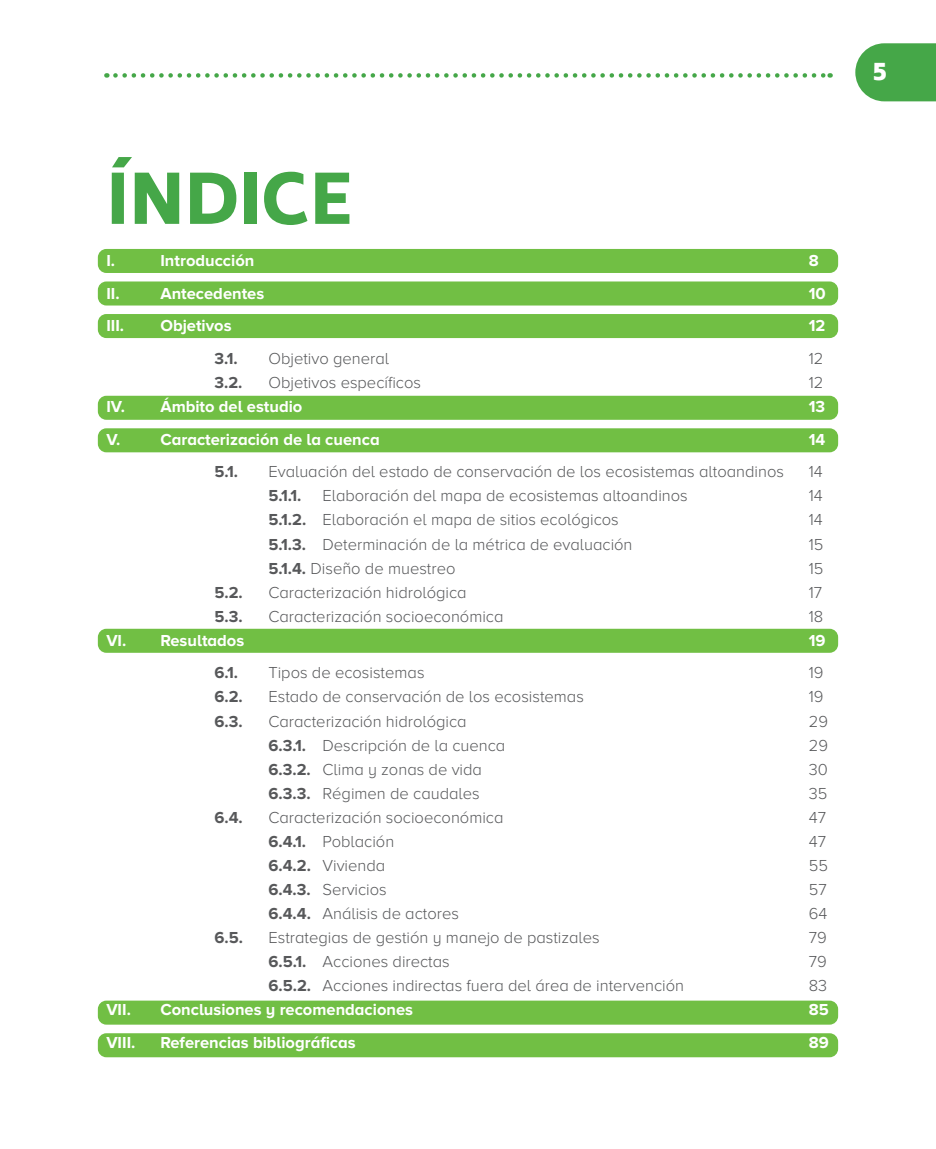
<style>
.page{position:relative;width:936px;height:1149px;background:#fff}
.page>*{position:absolute;margin:0;border:0;box-sizing:border-box;transform-origin:0 0}
.t1{font:900 67.5px "Biryani";color:#45a748}
.t2{font:900 25.5px "Biryani";color:#fff}
.Texto_indice{font:300 16.5px "Proxima Nova A";color:#57585a}
.Subtitulo_indice{font:700 16.5px "Proxima Nova A";color:#fff}
.Texto_indice-2{font:700 16.5px "Proxima Nova A";color:#57585a}
.s1{font-weight:700}
</style>
<div class="page">
<svg style="left:855px;top:43px;width:80px;height:58px;background:#54ae57"></svg>
<svg style="left:115px;top:73px;width:715px;height:5px"></svg>
<div style="left:98px;top:1000px;width:740px;height:24px;background:#71bf44;border-radius:9px"></div>
<div style="left:98px;top:1032px;width:740px;height:24px;background:#71bf44;border-radius:9px"></div>
<div style="left:98px;top:249px;width:740px;height:24px;background:#71bf44;border-radius:9px"></div>
<div style="left:98px;top:428px;width:740px;height:24px;background:#71bf44;border-radius:9px"></div>
<div style="left:98px;top:281px;width:740px;height:24px;background:#71bf44;border-radius:9px"></div>
<div style="left:98px;top:628px;width:740px;height:24px;background:#71bf44;border-radius:9px"></div>
<div style="left:98px;top:395px;width:740px;height:24px;background:#71bf44;border-radius:9px"></div>
<div style="left:98px;top:314px;width:740px;height:24px;background:#71bf44;border-radius:9px"></div>
<p class="t1" style="left:106px;top:161px;width:248px">ÍNDICE</p>
<p class="Subtitulo_indice" style="left:106px;top:251px;width:10px">I.</p>
<p class="Subtitulo_indice" style="left:160px;top:251px;width:95px">Introducción</p>
<p class="Subtitulo_indice" style="left:808px;top:251px;width:11px">8</p>
<p class="Subtitulo_indice" style="left:106px;top:284px;width:15px">II.</p>
<p class="Subtitulo_indice" style="left:160px;top:284px;width:105px">Antecedentes</p>
<p class="Subtitulo_indice" style="left:808px;top:284px;width:19px">10</p>
<p class="Subtitulo_indice" style="left:106px;top:316px;width:19px">III.</p>
<p class="Subtitulo_indice" style="left:160px;top:316px;width:73px">Objetivos</p>
<p class="Subtitulo_indice" style="left:808px;top:316px;width:18px">12</p>
<p class="Texto_indice-2" style="left:214px;top:349px;width:25px">3.1.</p>
<p class="Texto_indice" style="left:268px;top:349px;width:122px">Objetivo general</p>
<p class="Texto_indice" style="left:808px;top:349px;width:16px">12</p>
<p class="Texto_indice-2" style="left:214px;top:373px;width:30px">3.2.</p>
<p class="Texto_indice" style="left:268px;top:373px;width:154px">Objetivos específicos</p>
<p class="Texto_indice" style="left:808px;top:373px;width:16px">12</p>
<p class="Subtitulo_indice" style="left:106px;top:397px;width:197px">IV. Ámbito del estudio</p>
<p class="Subtitulo_indice" style="left:808px;top:397px;width:18px">13</p>
<p class="Subtitulo_indice" style="left:106px;top:429px;width:16px">V.</p>
<p class="Subtitulo_indice" style="left:160px;top:429px;width:221px">Caracterización de la cuenca</p>
<p class="Subtitulo_indice" style="left:808px;top:429px;width:18px">14</p>
<p class="Texto_indice-2" style="left:214px;top:462px;width:25px">5.1.</p>
<p class="Texto_indice" style="left:268px;top:462px;width:517px">Evaluación del estado de conservación de los ecosistemas altoandinos</p>
<p class="Texto_indice" style="left:808px;top:462px;width:16px">14</p>
<p class="Texto_indice-2" style="left:268px;top:486px;width:35px">5.1.1.</p>
<p class="Texto_indice" style="left:322px;top:486px;width:367px">Elaboración del mapa de ecosistemas altoandinos</p>
<p class="Texto_indice" style="left:808px;top:486px;width:16px">14</p>
<p class="Texto_indice" style="left:268px;top:510px;width:352px"><span class="s1">5.1.2.</span> Elaboración el mapa de sitios ecológicos</p>
<p class="Texto_indice" style="left:808px;top:510px;width:16px">14</p>
<p class="Texto_indice" style="left:268px;top:534px;width:365px"><span class="s1">5.1.3.</span> Determinación de la métrica de evaluación</p>
<p class="Texto_indice" style="left:808px;top:534px;width:16px">15</p>
<p class="Texto_indice" style="left:268px;top:559px;width:188px"><span class="s1">5.1.4.</span> Diseño de muestreo</p>
<p class="Texto_indice" style="left:808px;top:559px;width:16px">15</p>
<p class="Texto_indice-2" style="left:214px;top:582px;width:30px">5.2.</p>
<p class="Texto_indice" style="left:268px;top:583px;width:200px">Caracterización hidrológica</p>
<p class="Texto_indice" style="left:808px;top:583px;width:15px">17</p>
<p class="Texto_indice-2" style="left:214px;top:606px;width:30px">5.3.</p>
<p class="Texto_indice" style="left:268px;top:607px;width:236px">Caracterización socioeconómica</p>
<p class="Texto_indice" style="left:808px;top:607px;width:16px">18</p>
<p class="Subtitulo_indice" style="left:106px;top:630px;width:139px">VI. Resultados</p>
<p class="Subtitulo_indice" style="left:808px;top:630px;width:18px">19</p>
<p class="Texto_indice-2" style="left:214px;top:663px;width:25px">6.1.</p>
<p class="Texto_indice" style="left:268px;top:663px;width:158px">Tipos de ecosistemas</p>
<p class="Texto_indice" style="left:808px;top:663px;width:16px">19</p>
<p class="Texto_indice-2" style="left:214px;top:687px;width:30px">6.2.</p>
<p class="Texto_indice" style="left:268px;top:687px;width:317px">Estado de conservación de los ecosistemas</p>
<p class="Texto_indice" style="left:808px;top:687px;width:16px">19</p>
<p class="Texto_indice-2" style="left:214px;top:711px;width:30px">6.3.</p>
<p class="Texto_indice" style="left:268px;top:711px;width:200px">Caracterización hidrológica</p>
<p class="Texto_indice" style="left:808px;top:711px;width:21px">29</p>
<p class="Texto_indice" style="left:268px;top:735px;width:238px"><span class="s1">6.3.1.</span> Descripción de la cuenca</p>
<p class="Texto_indice" style="left:808px;top:735px;width:21px">29</p>
<p class="Texto_indice" style="left:268px;top:759px;width:215px"><span class="s1">6.3.2.</span> Clima y zonas de vida</p>
<p class="Texto_indice" style="left:808px;top:759px;width:21px">30</p>
<p class="Texto_indice" style="left:268px;top:784px;width:213px"><span class="s1">6.3.3.</span> Régimen de caudales</p>
<p class="Texto_indice" style="left:808px;top:784px;width:20px">35</p>
<p class="Texto_indice-2" style="left:214px;top:807px;width:30px">6.4.</p>
<p class="Texto_indice" style="left:268px;top:808px;width:236px">Caracterización socioeconómica</p>
<p class="Texto_indice" style="left:808px;top:808px;width:19px">47</p>
<p class="Texto_indice" style="left:268px;top:832px;width:127px"><span class="s1">6.4.1.</span> Población</p>
<p class="Texto_indice" style="left:808px;top:832px;width:19px">47</p>
<p class="Texto_indice" style="left:268px;top:856px;width:118px"><span class="s1">6.4.2.</span> Vivienda</p>
<p class="Texto_indice" style="left:808px;top:856px;width:21px">55</p>
<p class="Texto_indice" style="left:268px;top:880px;width:120px"><span class="s1">6.4.3.</span> Servicios</p>
<p class="Texto_indice" style="left:808px;top:880px;width:19px">57</p>
<p class="Texto_indice" style="left:268px;top:904px;width:192px"><span class="s1">6.4.4.</span> Análisis de actores</p>
<p class="Texto_indice" style="left:808px;top:904px;width:20px">64</p>
<p class="Texto_indice-2" style="left:214px;top:928px;width:30px">6.5.</p>
<p class="Texto_indice" style="left:268px;top:928px;width:333px">Estrategias de gestión y manejo de pastizales</p>
<p class="Texto_indice" style="left:808px;top:928px;width:19px">79</p>
<p class="Texto_indice" style="left:268px;top:952px;width:183px"><span class="s1">6.5.1.</span> Acciones directas</p>
<p class="Texto_indice" style="left:808px;top:952px;width:19px">79</p>
<p class="Texto_indice" style="left:268px;top:976px;width:417px"><span class="s1">6.5.2.</span> Acciones indirectas fuera del área de intervención</p>
<p class="Texto_indice" style="left:808px;top:976px;width:20px">83</p>
<p class="Subtitulo_indice" style="left:106px;top:1000px;width:26px">VII.</p>
<p class="Subtitulo_indice" style="left:160px;top:1000px;width:254px">Conclusiones y recomendaciones</p>
<p class="Subtitulo_indice" style="left:808px;top:1000px;width:22px">85</p>
<p class="Subtitulo_indice" style="left:106px;top:1032px;width:31px">VIII.</p>
<p class="Subtitulo_indice" style="left:160px;top:1032px;width:197px">Referencias bibliográficas</p>
<p class="Subtitulo_indice" style="left:808px;top:1032px;width:22px">89</p>
<h2 class="t2" style="left:872px;top:57px;width:16px">5</h2>
</div>
